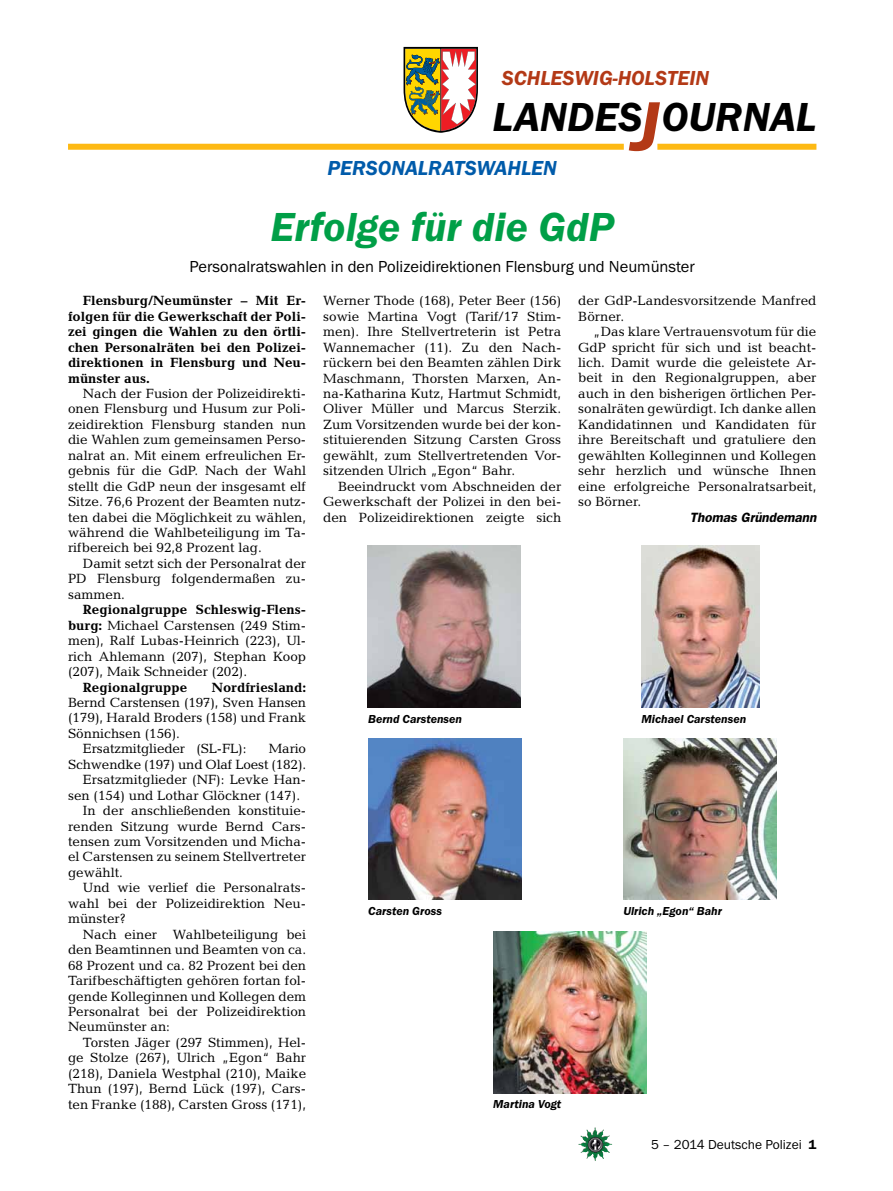
<style>
.page{position:relative;width:893px;height:1191px;background:#fff}
.page>*{position:absolute;margin:0;border:0;box-sizing:border-box;transform-origin:0 0}
.t1{font:italic 600 42px "Franklin Gothic Itc T";color:#009f47}
.t2{font:italic 600 42px "Franklin Gothic Itc T";color:#000}
.t3{font:italic 600 21px "Franklin Gothic Itc T";color:#b33916}
.t4{font:italic 600 21px "Franklin Gothic Itc T";color:#005baa}
.t5{font:16.5px "Franklin Gothic Itc T";color:#000}
.t6{font:13.5px/15.5px "Candida";color:#000;text-align:justify}
.t7{font:700 13.5px/15.5px "Candida";color:#000;text-align:justify}
.t8{font:13.5px "Franklin Gothic Itc T";color:#000}
.t9{font:italic 600 13.5px "Franklin Gothic";color:#000}
.t10{font:italic 600 12px "Franklin Gothic Itc T";color:#000}
.s1{font-size:72px;color:#b33916}
.s2{font-weight:700}
.s3{font-weight:600}
</style>
<div class="page">
<img style="left:578px;top:1127px;width:17px;height:25px">
<svg style="left:404px;top:47px;width:74px;height:86px"></svg>
<div style="left:657px;top:144px;width:159px;height:6px;background:#fdb913"></div>
<div style="left:68px;top:144px;width:556px;height:6px;background:#fdb913"></div>
<img style="left:368px;top:545px;width:153px;height:162px">
<img style="left:368px;top:738px;width:153px;height:161px">
<img style="left:624px;top:738px;width:153px;height:161px">
<img style="left:641px;top:545px;width:119px;height:162px">
<img style="left:493px;top:932px;width:153px;height:161px">
<h2 class="t3" style="left:502px;top:66px;width:209px">SCHLESWIG-HOLSTEIN</h2>
<h1 class="t2" style="left:492px;top:93px;width:325px">LANDES<span class="s1">J</span>OURNAL</h1>
<h2 class="t4" style="left:327px;top:156px;width:27px">Personalratswahlen</h2>
<h1 class="t1" style="left:270px;top:202px;width:345px">Erfolge für die GdP</h1>
<p class="t5" style="left:190px;top:257px;width:507px">Personalratswahlen in den Polizeidirektionen Flensburg und Neumünster</p>
<p class="t6" style="left:323px;top:293px;width:240px">Werner Thode (168), Peter Beer (156) sowie Martina Vogt (Tarif/17 Stim&shy;men). Ihre Stellvertreterin ist Petra Wannemacher (11). Zu den Nach&shy;rückern bei den Beamten zählen Dirk Maschmann, Thorsten Marxen, An&shy;na-Katharina Kutz, Hartmut Schmidt, Oliver Müller und Marcus Sterzik.<br>Zum Vorsitzenden wurde bei der kon&shy;stituierenden Sitzung Carsten Gross gewählt, zum Stellvertretenden Vor&shy;sitzenden Ulrich „Egon“ Bahr.</p>
<p class="t6" style="left:323px;top:478px;width:240px;text-indent:15px">Beeindruckt vom Abschneiden der Gewerkschaft der Polizei in den bei&shy;den Polizeidirektionen zeigte sich</p>
<p class="t6" style="left:578px;top:293px;width:240px">der GdP-Landesvorsitzende Manfred<br>Börner.</p>
<p class="t6" style="left:578px;top:324px;width:240px;text-indent:15px">„Das klare Vertrauensvotum für die GdP spricht für sich und ist beacht&shy;lich. Damit wurde die geleistete Ar&shy;beit in den Regionalgruppen, aber auch in den bisherigen örtlichen Per&shy;sonalräten gewürdigt. Ich danke allen Kandidatinnen und Kandidaten für ihre Bereitschaft und gratuliere den gewählten Kolleginnen und Kollegen sehr herzlich und wünsche Ihnen eine erfolgreiche Personalratsarbeit, so Börner.</p>
<p class="t9" style="left:690px;top:509px;width:128px">Thomas Gründemann</p>
<p class="t7" style="left:68px;top:293px;width:240px;text-indent:15px">Flensburg/Neumünster – Mit Er&shy;folgen für die Gewerkschaft der Poli&shy;zei gingen die Wahlen zu den örtli&shy;chen Personalräten bei den Polizei&shy;direktionen in Flensburg und Neu&shy;münster aus.</p>
<p class="t6" style="left:68px;top:386px;width:240px;text-indent:15px">Nach der Fusion der Polizeidirekti&shy;onen Flensburg und Husum zur Poli&shy;zeidirektion Flensburg standen nun die Wahlen zum gemeinsamen Perso&shy;nalrat an. Mit einem erfreulichen Er&shy;gebnis für die GdP. Nach der Wahl stellt die GdP neun der insgesamt elf Sitze. 76,6 Prozent der Beamten nutz&shy;ten dabei die Möglichkeit zu wählen, während die Wahlbeteiligung im Ta&shy;rifbereich bei 92,8 Prozent lag.</p>
<p class="t6" style="left:68px;top:555px;width:240px;text-indent:15px">Damit setzt sich der Personalrat der PD Flensburg folgendermaßen zu&shy;sammen.</p>
<p class="t6" style="left:68px;top:602px;width:240px;text-indent:15px"><span class="s2">Regionalgruppe Schleswig-Flens&shy;burg:</span> Michael Carstensen (249 Stim&shy;men), Ralf Lubas-Heinrich (223), Ul&shy;rich Ahlemann (207), Stephan Koop (207), Maik Schneider (202).</p>
<p class="t7" style="left:83px;top:679px;width:106px">Regionalgruppe</p>
<p class="t7" style="left:212px;top:679px;width:96px">Nordfriesland:</p>
<p class="t6" style="left:68px;top:694px;width:240px">Bernd Carstensen (197), Sven Hansen</p>
<p class="t6" style="left:68px;top:710px;width:240px">(179), Harald Broders (158) und Frank</p>
<p class="t6" style="left:68px;top:725px;width:114px">Sönnichsen (156).</p>
<p class="t6" style="left:83px;top:741px;width:165px">Ersatzmitglieder (SL-FL):</p>
<p class="t6" style="left:269px;top:741px;width:39px">Mario</p>
<p class="t6" style="left:68px;top:756px;width:240px">Schwendke (197) und Olaf Loest (182).</p>
<p class="t6" style="left:83px;top:772px;width:225px">Ersatzmitglieder (NF): Levke Han-</p>
<p class="t6" style="left:68px;top:787px;width:234px">sen (154) und Lothar Glöckner (147).</p>
<p class="t6" style="left:83px;top:803px;width:225px">In der anschließenden konstituie-</p>
<p class="t6" style="left:68px;top:818px;width:240px">renden Sitzung wurde Bernd Cars-</p>
<p class="t6" style="left:68px;top:833px;width:240px">tensen zum Vorsitzenden und Micha-</p>
<p class="t6" style="left:68px;top:849px;width:240px">el Carstensen zu seinem Stellvertreter</p>
<p class="t6" style="left:68px;top:864px;width:57px">gewählt.</p>
<p class="t6" style="left:83px;top:880px;width:225px">Und wie verlief die Personalrats-</p>
<p class="t6" style="left:68px;top:895px;width:240px">wahl bei der Polizeidirektion Neu-</p>
<p class="t6" style="left:68px;top:911px;width:59px">münster?</p>
<p class="t6" style="left:83px;top:926px;width:225px">Nach einer Wahlbeteiligung bei</p>
<p class="t6" style="left:68px;top:942px;width:240px">den Beamtinnen und Beamten von ca.</p>
<p class="t6" style="left:68px;top:957px;width:240px">68 Prozent und ca. 82 Prozent bei den</p>
<p class="t6" style="left:68px;top:972px;width:240px">Tarifbeschäftigten gehören fortan fol-</p>
<p class="t6" style="left:68px;top:988px;width:240px">gende Kolleginnen und Kollegen dem</p>
<p class="t6" style="left:68px;top:1003px;width:240px">Personalrat bei der Polizeidirektion</p>
<p class="t6" style="left:68px;top:1019px;width:104px">Neumünster an:</p>
<p class="t6" style="left:83px;top:1034px;width:225px">Torsten Jäger (297 Stimmen), Hel-</p>
<p class="t6" style="left:68px;top:1050px;width:240px">ge Stolze (267), Ulrich „Egon“ Bahr</p>
<p class="t6" style="left:68px;top:1065px;width:240px">(218), Daniela Westphal (210), Maike</p>
<p class="t6" style="left:68px;top:1081px;width:240px">Thun (197), Bernd Lück (197), Cars-</p>
<p class="t6" style="left:68px;top:1096px;width:240px">ten Franke (188), Carsten Gross (171),</p>
<p class="t10" style="left:368px;top:711px;width:95px">Bernd Carstensen</p>
<p class="t10" style="left:641px;top:711px;width:106px">Michael Carstensen</p>
<p class="t10" style="left:368px;top:904px;width:75px">Carsten Gross</p>
<p class="t10" style="left:623px;top:904px;width:100px">Ulrich „Egon“ Bahr</p>
<p class="t10" style="left:493px;top:1097px;width:69px">Martina Vogt</p>
<p class="t8" style="left:651px;top:1136px;width:167px">5 – 2014 Deutsche Polizei <span class="s3">1</span></p>
</div>
